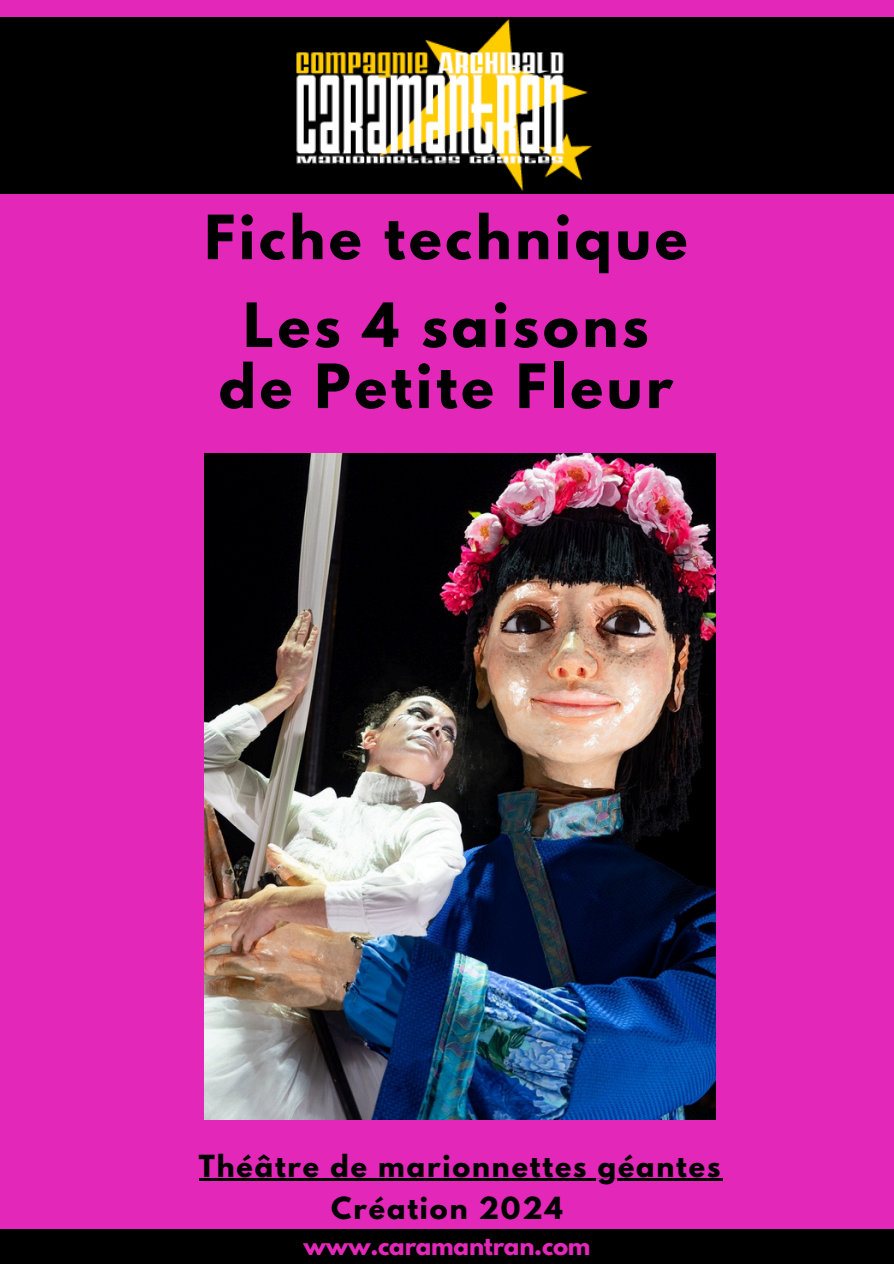
<style>
.page{position:relative;width:894px;height:1264px;background:#fff}
.page>*{position:absolute;margin:0;border:0;box-sizing:border-box;transform-origin:0 0}
.t1{font:700 54px/61.1px "League Spartan";letter-spacing:.07em;color:#000;text-align:center}
.t2{font:700 27px "League Spartan";letter-spacing:.07em;color:#000}
.t3{font:700 22.95px "League Spartan";letter-spacing:-.01em;color:#e227b9}
</style>
<div class="page">
<div style="left:0;top:0;width:893px;height:1236px;background:#e227b9"></div>
<div style="left:0;top:17px;width:893px;height:176px;background:#000"></div>
<div style="left:0;top:1229px;width:893px;height:34px;background:#000"></div>
<img style="left:296px;top:19px;width:296px;height:172px">
<img style="left:204px;top:453px;width:511px;height:666px">
<hr style="left:199px;top:1178px;width:523px;height:2px;background:#000">
<p class="t1" style="left:204px;top:214px;width:484px">Fiche technique</p>
<h1 class="t1" style="left:219px;top:301px;width:455px">Les 4 saisons de Petite Fleur</h1>
<p class="t2" style="left:199px;top:1152px;width:523px">Théâtre de marionnettes géantes</p>
<p class="t2" style="left:331px;top:1194px;width:233px">Création 2024</p>
<p class="t3" style="left:303px;top:1233px;width:288px">www.caramantran.com</p>
</div>
